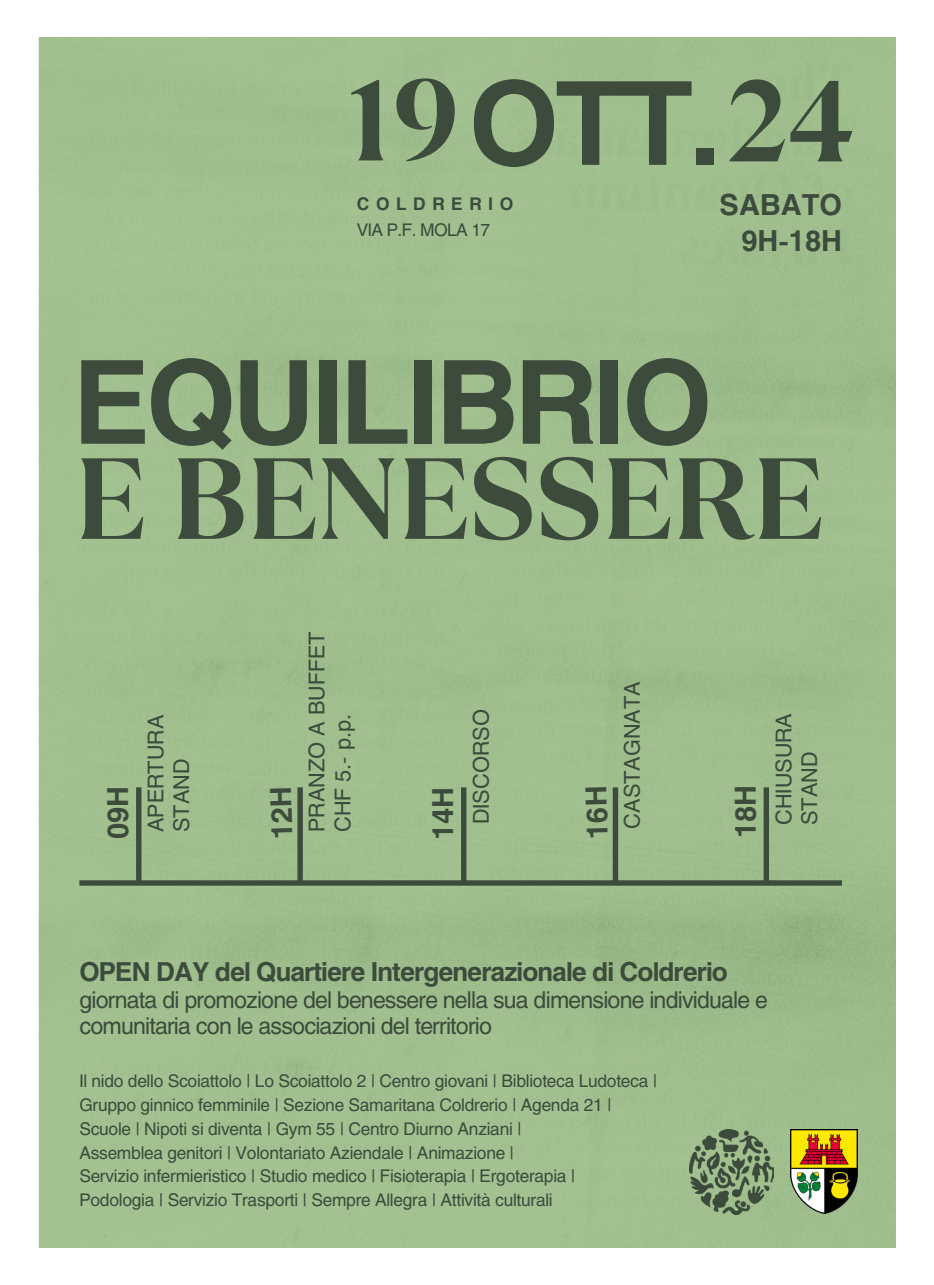
<style>
.page{position:relative;width:934px;height:1285px;background:#fff}
.page>*{position:absolute;margin:0;border:0;box-sizing:border-box;transform-origin:0 0}
.t1{font:700 115px "TT Ramillas";letter-spacing:-.025em;color:#3c4b3c}
.t2{font:700 115px "Helios";letter-spacing:-.035em;color:#3c4b3c}
.t3{font:700 28.8px/35.6px "Helios";color:#3c4b3c;text-align:right}
.t4{font:700 25.8px "Helios";letter-spacing:-.035em;color:#3c4b3c}
.t5{font:23px/25.8px "Helios";letter-spacing:-.035em;color:#3c4b3c}
.t6{font:21.6px/25.8px "Helios";color:#3c4b3c}
.t7{font:17.2px/23.8px "Helios";letter-spacing:-.015em;color:#3c4b3c}
.t8{font:17.2px "Helios";letter-spacing:-.035em;color:#3c4b3c}
.t9{font:700 17.2px "Helios";letter-spacing:.38em;color:#3c4b3c}
</style>
<div class="page">
<div style="left:39px;top:37px;width:855px;height:1211px;background:#a1bf8e"></div>
<img style="left:689px;top:1130px;width:84px;height:84px">
<div style="left:79px;top:880px;width:762px;height:5px;background:#3c4b3c"></div>
<div style="left:136px;top:787px;width:5px;height:96px;background:#3c4b3c"></div>
<div style="left:297px;top:787px;width:6px;height:96px;background:#3c4b3c"></div>
<div style="left:461px;top:787px;width:5px;height:96px;background:#3c4b3c"></div>
<div style="left:612px;top:787px;width:6px;height:96px;background:#3c4b3c"></div>
<div style="left:763px;top:787px;width:5px;height:96px;background:#3c4b3c"></div>
<img style="left:790px;top:1129px;width:84px;height:84px">
<svg style="left:270px;top:788px;width:22px;height:50px"></svg>
<svg style="left:585px;top:787px;width:22px;height:50px"></svg>
<h1 class="t1" style="left:347px;top:50px;width:114px">19</h1>
<h1 class="t2" style="left:468px;top:51px;width:254px">OTT.</h1>
<h1 class="t1" style="left:725px;top:51px;width:130px">24</h1>
<p class="t9" style="left:357px;top:193px;width:158px">COLDRERIO</p>
<p class="t8" style="left:357px;top:219px;width:135px">VIA P.F. MOLA 17</p>
<h2 class="t3" style="left:719px;top:187px;width:124px">SABATO<br>9H-18H</h2>
<h1 class="t2" style="left:73px;top:329px;width:640px">EQUILIBRIO</h1>
<h1 class="t1" style="left:73px;top:428px;width:752px">E BENESSERE</h1>
<h2 class="t3" style="left:100px;top:839px;width:55px;rotate:-90deg">09H</h2>
<p class="t6" style="left:142px;top:832px;width:119px;rotate:-90deg">APERTURA<br>STAND</p>
<p class="t6" style="left:303px;top:832px;width:202px;rotate:-90deg">PRANZO A BUFFET<br>CHF 5.- p.p.</p>
<h2 class="t3" style="left:424px;top:840px;width:55px;rotate:-90deg">14H</h2>
<p class="t6" style="left:467px;top:824px;width:117px;rotate:-90deg">DISCORSO</p>
<p class="t6" style="left:618px;top:828px;width:149px;rotate:-90deg">CASTAGNATA</p>
<h2 class="t3" style="left:726px;top:838px;width:55px;rotate:-90deg">18H</h2>
<p class="t6" style="left:769px;top:825px;width:114px;rotate:-90deg">CHIUSURA<br>STAND</p>
<h3 class="t4" style="left:79px;top:955px;width:649px">OPEN DAY del Quartiere Intergenerazionale di Coldrerio</h3>
<h3 class="t5" style="left:79px;top:986px;width:689px">giornata di promozione del benessere nella sua dimensione individuale e comunitaria con le associazioni del territorio</h3>
<p class="t7" style="left:79px;top:1069px;width:579px">Il nido dello Scoiattolo | Lo Scoiattolo 2 | Centro giovani | Biblioteca Ludoteca | Gruppo ginnico femminile | Sezione Samaritana Coldrerio | Agenda 21 | Scuole | Nipoti si diventa | Gym 55 | Centro Diurno Anziani |<br>Assemblea genitori | Volontariato Aziendale | Animazione |<br>Servizio infermieristico | Studio medico | Fisioterapia | Ergoterapia |<br>Podologia | Servizio Trasporti | Sempre Allegra | Attività culturali</p>
</div>
